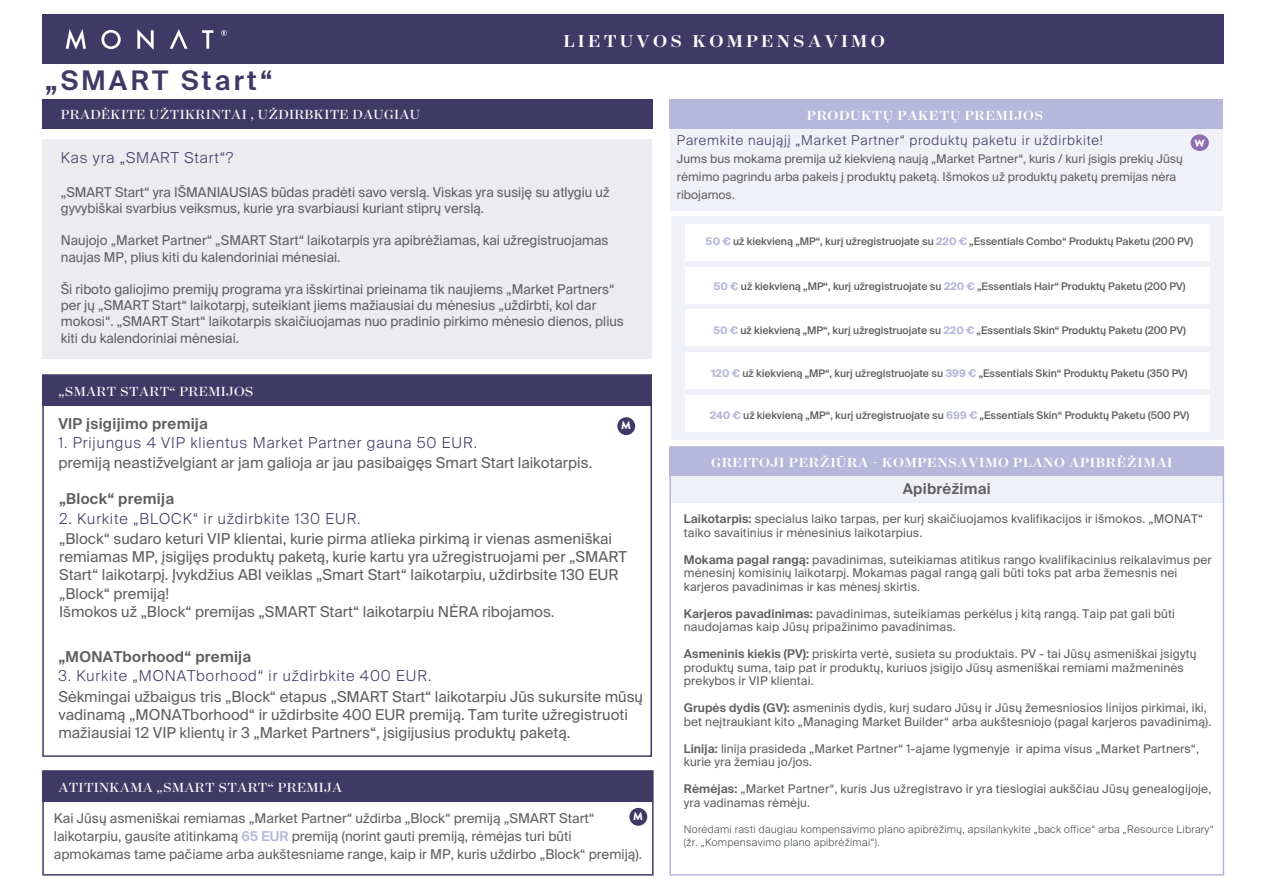
<style>
.page{position:relative;width:1263px;height:893px;background:#fff}
.page>*{position:absolute;margin:0;border:0;box-sizing:border-box;transform-origin:0 0}
.t1{font:600 27px "Suisse Intl";letter-spacing:.12em;color:#3f3a65}
.t2{font:500 19.5px "Surveyor Display";letter-spacing:.165em;color:#fff}
.t3{font:15px/18.1px "Suisse Intl";color:#5e5f5f}
.t4{font:300 15px "Suisse Intl";letter-spacing:.06em;color:#3f3a65}
.t5{font:15px "Surveyor Display";letter-spacing:.02em;color:#fff}
.t6{font:500 15px "Surveyor Display";letter-spacing:.04em;color:#fff}
.t7{font:600 15px "Suisse Intl";letter-spacing:.02em;color:#5e5f5f}
.t8{font:13.5px/16.2px "Suisse Intl";color:#5e5f5f}
.t9{font:300 13.5px "Suisse Intl";letter-spacing:.06em;color:#3f3a65}
.t10{font:12px/13.5px "Suisse Intl";letter-spacing:.01em;color:#5e5f5f}
.t11{font:900 11.25px "Brandon Grotesque";color:#fff}
.t12{font:500 10.5px "Suisse Intl";color:#5e5f5f}
.t13{font:300 10.5px/12.6px "Suisse Intl";letter-spacing:.03em;color:#484e50}
.t14{font:900 10.35px "Brandon Grotesque";color:#fff;scale:1.11 1}
.s1{font-weight:600;color:#b6b7da}
.s2{font-weight:700;color:#b5b6d9}
.s3{font-weight:600}
</style>
<div class="page">
<div style="left:670px;top:447px;width:553px;height:29px;background:#b6b7da"></div>
<div style="left:43px;top:771px;width:610px;height:31px;background:#3f3a65"></div>
<div style="left:670px;top:476px;width:553px;height:26px;background:#f0f0f7"></div>
<div style="left:670px;top:476px;width:553px;height:27px;border:1px solid #e9f1f9"></div>
<div style="left:670px;top:99px;width:553px;height:112px;background:#f0f0f7"></div>
<div style="left:670px;top:99px;width:553px;height:30px;background:#b6b7da"></div>
<div style="left:42px;top:770px;width:612px;height:106px;border:2px solid #3f3a65"></div>
<div style="left:42px;top:139px;width:609px;height:219px;background:#ecebef"></div>
<div style="left:43px;top:99px;width:610px;height:30px;background:#3f3a65"></div>
<div style="left:43px;top:375px;width:608px;height:31px;background:#3f3a65"></div>
<div style="left:42px;top:374px;width:610px;height:383px;border:2px solid #3f3a65"></div>
<div style="left:669px;top:446px;width:555px;height:430px;border:2px solid #b5b6d9"></div>
<div style="left:617px;top:417px;width:18px;height:18px;background:#3f3a65;border-radius:50%"></div>
<div style="left:42px;top:15px;width:1181px;height:49px;background:#3f3a65"></div>
<svg style="left:66px;top:29px;width:20px;height:21px"></svg>
<svg style="left:101px;top:30px;width:20px;height:19px"></svg>
<svg style="left:137px;top:29px;width:17px;height:21px"></svg>
<svg style="left:170px;top:29px;width:18px;height:20px"></svg>
<svg style="left:202px;top:30px;width:11px;height:19px"></svg>
<svg style="left:221px;top:30px;width:6px;height:6px"></svg>
<div style="left:629px;top:808px;width:18px;height:18px;background:#3f3a65;border-radius:50%"></div>
<div style="left:1190px;top:134px;width:19px;height:17px;background:#8d6eae;border-radius:50%"></div>
<div style="left:671px;top:216px;width:553px;height:223px;background:linear-gradient(to right,#f1f1f8,#f1f1f8)"></div>
<div style="left:685px;top:352px;width:525px;height:36px;background:#fff"></div>
<div style="left:685px;top:267px;width:525px;height:36px;background:#fff"></div>
<div style="left:685px;top:395px;width:525px;height:36px;background:#fff"></div>
<div style="left:685px;top:224px;width:525px;height:36px;background:#fff"></div>
<div style="left:685px;top:310px;width:525px;height:36px;background:#fff"></div>
<h1 class="t1" style="left:45px;top:65px;width:229px">„SMART Start“</h1>
<p class="t5" style="left:61px;top:105px;width:361px">PRADĖKITE UŽTIKRINTAI , UŽDIRBKITE DAUGIAU</p>
<h2 class="t2" style="left:563px;top:30px;width:323px">LIETUVOS KOMPENSAVIMO</h2>
<p class="t6" style="left:807px;top:107px;width:238px">PRODUKTŲ PAKETŲ PREMIJOS</p>
<p class="t4" style="left:61px;top:149px;width:174px">Kas yra „SMART Start“?</p>
<p class="t8" style="left:61px;top:184px;width:550px">„SMART Start“ yra IŠMANIAUSIAS būdas pradėti savo verslą. Viskas yra susiję su atlygiu už gyvybiškai svarbius veiksmus, kurie yra svarbiausi kuriant stiprų verslą.</p>
<p class="t8" style="left:61px;top:233px;width:549px">Naujojo „Market Partner“ „SMART Start“ laikotarpis yra apibrėžiamas, kai užregistruojamas naujas MP, plius kiti du kalendoriniai mėnesiai.</p>
<p class="t8" style="left:61px;top:281px;width:565px">Ši riboto galiojimo premijų programa yra išskirtinai prieinama tik naujiems „Market Partners“ per jų „SMART Start“ laikotarpį, suteikiant jiems mažiausiai du mėnesius „uždirbti, kol dar mokosi“. „SMART Start“ laikotarpis skaičiuojamas nuo pradinio pirkimo mėnesio dienos, plius kiti du kalendoriniai mėnesiai.</p>
<p class="t5" style="left:58px;top:382px;width:197px">„SMART START“ PREMIJOS</p>
<p class="t7" style="left:58px;top:415px;width:151px">VIP įsigijimo premija</p>
<p class="t4" style="left:58px;top:434px;width:420px">1. Prijungus 4 VIP klientus Market Partner gauna 50 EUR.</p>
<p class="t3" style="left:58px;top:454px;width:535px">premiją neastižvelgiant ar jam galioja ar jau pasibaigęs Smart Start laikotarpis.</p>
<p class="t7" style="left:59px;top:490px;width:117px">„Block“ premija</p>
<p class="t4" style="left:59px;top:510px;width:303px">2. Kurkite „BLOCK“ ir uždirbkite 130 EUR.</p>
<p class="t11" style="left:621px;top:418px;width:11px">M</p>
<p class="t3" style="left:59px;top:530px;width:569px">„Block“ sudaro keturi VIP klientai, kurie pirma atlieka pirkimą ir vienas asmeniškai remiamas MP, įsigijęs produktų paketą, kurie kartu yra užregistruojami per „SMART Start“ laikotarpį. Įvykdžius ABI veiklas „Smart Start“ laikotarpiu, uždirbsite 130 EUR „Block“ premiją!<br>Išmokos už „Block“ premijas „SMART Start“ laikotarpiu NĖRA ribojamos.</p>
<p class="t7" style="left:58px;top:648px;width:194px">„MONATborhood“ premija</p>
<p class="t4" style="left:58px;top:667px;width:374px">3. Kurkite „MONATborhood“ ir uždirbkite 400 EUR.</p>
<p class="t3" style="left:58px;top:688px;width:586px">Sėkmingai užbaigus tris „Block“ etapus „SMART Start“ laikotarpiu Jūs sukursite mūsų vadinamą „MONATborhood“ ir uždirbsite 400 EUR premiją. Tam turite užregistruoti mažiausiai 12 VIP klientų ir 3 „Market Partners“, įsigijusius produktų paketą.</p>
<p class="t5" style="left:58px;top:779px;width:285px">ATITINKAMA „SMART START“ PREMIJA</p>
<p class="t11" style="left:633px;top:808px;width:11px">M</p>
<p class="t8" style="left:54px;top:809px;width:590px;line-height:18px">Kai Jūsų asmeniškai remiamas „Market Partner“ uždirba „Block“ premiją „SMART Start“ laikotarpiu, gausite atitinkamą <span class="s1">65 EUR</span> premiją (norint gauti premiją, rėmėjas turi būti apmokamas tame pačiame arba aukštesniame range, kaip ir MP, kuris uždirbo „Block“ premiją).</p>
<p class="t9" style="left:677px;top:132px;width:427px">Paremkite naująjį „Market Partner“ produktų paketu ir uždirbkite!</p>
<p class="t10" style="left:677px;top:150px;width:508px;line-height:18px">Jums bus mokama premija už kiekvieną naują „Market Partner“, kuris / kuri įsigis prekių Jūsų rėmimo pagrindu arba pakeis į produktų paketą. Išmokos už produktų paketų premijas nėra ribojamos.</p>
<p class="t14" style="left:1194px;top:136px;width:11px">W</p>
<p class="t12" style="left:706px;top:235px;width:489px"><span class="s2">50 €</span> už kiekvieną „MP“, kurį užregistruojate su <span class="s2">220 €</span> „Essentials Combo“ Produktų Paketu (200 PV)</p>
<p class="t12" style="left:713px;top:280px;width:473px"><span class="s2">50 €</span> už kiekvieną „MP“, kurį užregistruojate su <span class="s2">220 €</span> „Essentials Hair“ Produktų Paketu (200 PV)</p>
<p class="t12" style="left:713px;top:324px;width:474px"><span class="s2">50 €</span> už kiekvieną „MP“, kurį užregistruojate su <span class="s2">220 €</span> „Essentials Skin“ Produktų Paketu (200 PV)</p>
<p class="t12" style="left:711px;top:367px;width:478px"><span class="s2">120 €</span> už kiekvieną „MP“, kurį užregistruojate su <span class="s2">399 €</span> „Essentials Skin“ Produktų Paketu (350 PV)</p>
<p class="t12" style="left:710px;top:409px;width:481px"><span class="s2">240 €</span> už kiekvieną „MP“, kurį užregistruojate su <span class="s2">699 €</span> „Essentials Skin“ Produktų Paketu (500 PV)</p>
<p class="t6" style="left:711px;top:454px;width:463px">GREITOJI PERŽIŪRA - KOMPENSAVIMO PLANO APIBRĖŽIMAI</p>
<p class="t7" style="left:903px;top:480px;width:90px">Apibrėžimai</p>
<p class="t10" style="left:684px;top:512px;width:521px"><span class="s3">Laikotarpis:</span> specialus laiko tarpas, per kurį skaičiuojamos kvalifikacijos ir išmokos. „MONAT“ taiko savaitinius ir mėnesinius laikotarpius.</p>
<p class="t10" style="left:684px;top:553px;width:529px"><span class="s3">Mokama pagal rangą:</span> pavadinimas, suteikiamas atitikus rango kvalifikacinius reikalavimus per mėnesinį komisinių laikotarpį. Mokamas pagal rangą gali būti toks pat arba žemesnis nei karjeros pavadinimas ir kas mėnesį skirtis.</p>
<p class="t10" style="left:684px;top:607px;width:493px"><span class="s3">Karjeros pavadinimas:</span> pavadinimas, suteikiamas perkėlus į kitą rangą. Taip pat gali būti naudojamas kaip Jūsų pripažinimo pavadinimas.</p>
<p class="t10" style="left:684px;top:647px;width:514px"><span class="s3">Asmeninis kiekis (PV):</span> priskirta vertė, susieta su produktais. PV - tai Jūsų asmeniškai įsigytų produktų suma, taip pat ir produktų, kuriuos įsigijo Jūsų asmeniškai remiami mažmeninės prekybos ir VIP klientai.</p>
<p class="t10" style="left:684px;top:701px;width:529px"><span class="s3">Grupės dydis (GV):</span> asmeninis dydis, kurį sudaro Jūsų ir Jūsų žemesniosios linijos pirkimai, iki, bet neįtraukiant kito „Managing Market Builder“ arba aukštesniojo (pagal karjeros pavadinimą).</p>
<p class="t10" style="left:684px;top:742px;width:517px"><span class="s3">Linija:</span> linija prasideda „Market Partner“ 1-ajame lygmenyje ir apima visus „Market Partners“, kurie yra žemiau jo/jos.</p>
<p class="t10" style="left:684px;top:782px;width:529px"><span class="s3">Rėmėjas:</span> „Market Partner“, kuris Jus užregistravo ir yra tiesiogiai aukščiau Jūsų genealogijoje, yra vadinamas rėmėju.</p>
<p class="t13" style="left:684px;top:823px;width:531px">Norėdami rasti daugiau kompensavimo plano apibrėžimų, apsilankykite „back office“ arba „Resource Library“ (žr. „Kompensavimo plano apibrėžimai“).</p>
</div>
